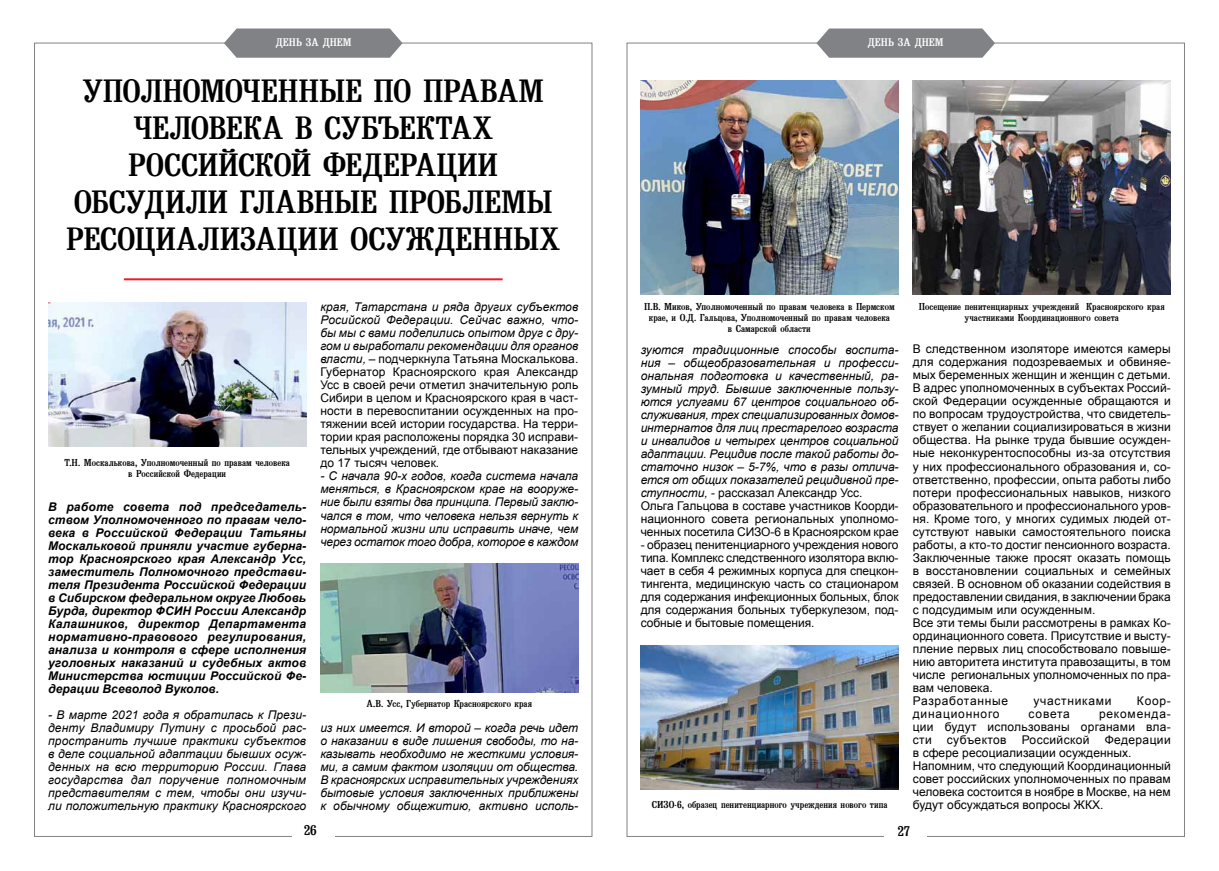
<style>
.page{position:relative;width:1219px;height:871px;background:#fff}
.page>*{position:absolute;margin:0;border:0;box-sizing:border-box;transform-origin:0 0}
.t1{font:32px/37px "Bruskovaya Plain";letter-spacing:-.005em;color:#000;text-align:center}
.t2{font:14px "Bruskovaya Plain";color:#000}
.t3{font:12px/13px "Arial";letter-spacing:.005em;color:#000;text-align:justify}
.t4{font:italic 12px/13px "Arial";letter-spacing:-.005em;color:#000;text-align:justify}
.t5{font:italic 700 12px/13px "Arial";letter-spacing:.005em;color:#000;text-align:justify}
.t6{font:12px "Arial";letter-spacing:.035em;color:#000}
.t7{font:12px "Arial";letter-spacing:.065em;color:#000}
.t8{font:12px "Arial";letter-spacing:.06em;color:#000}
.t9{font:11px "Bruskovaya Plain";letter-spacing:.06em;color:#fff}
.t10{font:10px/11px "Bruskovaya Plain";letter-spacing:.005em;color:#000;text-align:center}
.s1{font-style:italic}
.s2{font-style:normal}
</style>
<div class="page">
<svg style="left:224px;top:28px;width:179px;height:30px;background:#8c8e90"></svg>
<svg style="left:816px;top:28px;width:179px;height:30px;background:#8c8e90"></svg>
<hr style="left:124px;top:278px;width:379px;height:2px;background:#ed1d24">
<img style="left:320px;top:563px;width:258px;height:129px">
<img style="left:48px;top:302px;width:258px;height:144px">
<img style="left:641px;top:645px;width:258px;height:144px">
<img style="left:913px;top:81px;width:258px;height:213px">
<img style="left:641px;top:81px;width:258px;height:213px">
<p class="t9" style="left:276px;top:36px;width:77px">День за днем</p>
<p class="t9" style="left:868px;top:36px;width:77px">День за днем</p>
<h1 class="t1" style="left:66px;top:73px;width:489px">Уполномоченные по правам человека в субъектах<br>Российской Федерации обсудили главные проблемы ресоциализации осужденных</h1>
<p class="t10" style="left:64px;top:457px;width:227px">Т.Н. Москалькова, Уполномоченный по правам человека в Российской Федерации</p>
<p class="t5" style="left:48px;top:500px;width:260px">В работе совета под председатель&shy;ством Уполномоченного по правам чело&shy;века в Российской Федерации Татьяны Москальковой приняли участие губерна&shy;тор Красноярского края Александр Усс, заместитель Полномочного представи&shy;теля Президента Российской Федерации в Сибирском федеральном округе Любовь Бурда, директор ФСИН России Александр Калашников, директор Департамента нормативно-правового регулирования, анализа и контроля в сфере исполнения уголовных наказаний и судебных актов Министерства юстиции Российской Фе&shy;дерации Всеволод Вуколов.</p>
<p class="t4" style="left:48px;top:708px;width:259px">- В марте 2021 года я обратилась к Прези&shy;денту Владимиру Путину с просьбой рас&shy;пространить лучшие практики субъектов в деле социальной адаптации бывших осуж&shy;денных на всю территорию России. Глава государства дал поручение полномочным представителям с тем, чтобы они изучи&shy;ли положительную практику Красноярского</p>
<p class="t3" style="left:320px;top:301px;width:259px"><span class="s1">края, Татарстана и ряда других субъектов Росийской Федерации. Сейчас важно, что&shy;бы мы с вами поделились опытом друг с дру&shy;гом и выработали рекомендации для органов власти,</span> – подчеркнула Татьяна Москалькова.<br>Губернатор Красноярского края Александр Усс в своей речи отметил значительную роль Сибири в целом и Красноярского края в част&shy;ности в перевоспитании осужденных на про&shy;тяжении всей истории государства. На терри&shy;тории края расположены порядка 30 исправи&shy;тельных учреждений, где отбывают наказание до 17 тысяч человек.</p>
<p class="t4" style="left:320px;top:470px;width:259px">- С начала 90-х годов, когда система начала меняться, в Красноярском крае на вооруже&shy;ние были взяты два принципа. Первый заклю&shy;чался в том, что человека нельзя вернуть к нормальной жизни или исправить иначе, чем через остаток того добра, которое в каждом</p>
<p class="t10" style="left:366px;top:697px;width:167px">А.В. Усс, Губернатор Красноярского края</p>
<p class="t4" style="left:320px;top:721px;width:259px">из них имеется. И второй – когда речь идет о наказании в виде лишения свободы, то на&shy;казывать необходимо не жесткими условия&shy;ми, а самим фактом изоляции от общества.<br>В красноярских исправительных учреждениях бытовые условия заключенных приближены к обычному общежитию, активно исполь-</p>
<p class="t10" style="left:644px;top:301px;width:252px">П.В. Миков, Уполномоченный по правам человека в Пермском крае, и О.Д. Гальцова, Уполномоченный по правам человека<br>в Самарской области</p>
<p class="t10" style="left:919px;top:301px;width:247px">Посещение пенитенциарных учреждений Красноярского края участниками Координационного совета</p>
<p class="t4" style="left:641px;top:343px;width:259px;text-align:left">зуются традиционные способы воспита&shy;ния – общеобразовательная и професси&shy;ональная подготовка и качественный, ра&shy;зумный труд. Бывшие заключенные пользу&shy;ются услугами 67 центров социального об&shy;служивания, трех специализированных домов&shy;интернатов для лиц престарелого возраста и инвалидов и четырех центров социальной адаптации. Рецидив после такой работы до&shy;статочно низок – 5-7%, что в разы отлича&shy;ется от общих показателей рецидивной пре&shy;ступности, <span class="s2">- рассказал Александр Усс.<br>Ольга Гальцова в составе участников Коорди&shy;национного совета региональных уполномо&shy;ченных посетила СИЗО-6 в Красноярском крае</span></p>
<p class="t3" style="left:641px;top:538px;width:259px">- образец пенитенциарного учреждения нового типа. Комплекс следственного изолятора вклю&shy;чает в себя 4 режимных корпуса для спецкон&shy;тингента, медицинскую часть со стационаром для содержания инфекционных больных, блок для содержания больных туберкулезом, под&shy;собные и бытовые помещения.</p>
<p class="t10" style="left:652px;top:799px;width:237px">СИЗО-6, образец пенитенциарного учреждения нового типа</p>
<p class="t3" style="left:913px;top:343px;width:259px;text-align:left">В следственном изоляторе имеются камеры для содержания подозреваемых и обвиняе&shy;мых беременных женщин и женщин с детьми.<br>В адрес уполномоченных в субъектах Россий&shy;ской Федерации осужденные обращаются и по вопросам трудоустройства, что свидетель&shy;ствует о желании социализироваться в жизни общества. На рынке труда бывшие осужден&shy;ные неконкурентоспособны из-за отсутствия у них профессионального образования и, со&shy;ответственно, профессии, опыта работы либо потери профессиональных навыков, низкого образовательного и профессионального уров&shy;ня. Кроме того, у многих судимых людей от&shy;сутствуют навыки самостоятельного поиска работы, а кто-то достиг пенсионного возраста.<br>Заключенные также просят оказать помощь в восстановлении социальных и семейных связей. В основном об оказании содействия в предоставлении свидания, в заключении брака с подсудимым или осужденным.<br>Все эти темы были рассмотрены в рамках Ко&shy;ординационного совета. Присутствие и высту&shy;пление первых лиц способствовало повыше&shy;нию авторитета института правозащиты, в том числе региональных уполномоченных по пра&shy;вам человека.<br>Разработанные</p>
<p class="t8" style="left:1034px;top:692px;width:79px">участниками</p>
<p class="t3" style="left:1137px;top:693px;width:35px">Коор-</p>
<p class="t7" style="left:913px;top:705px;width:88px">динационного</p>
<p class="t3" style="left:1029px;top:706px;width:43px">совета</p>
<p class="t3" style="left:913px;top:706px;width:259px;text-indent:186px">рекоменда&shy;ции будут использованы органами вла&shy;сти</p>
<p class="t6" style="left:947px;top:731px;width:61px">субъектов</p>
<p class="t6" style="left:1022px;top:731px;width:69px">Российской</p>
<p class="t3" style="left:913px;top:732px;width:259px;text-align:left;text-indent:192px">Федерации в сфере ресоциализации осужденных.<br>Напомним, что следующий Координационный совет российских уполномоченных по правам человека состоится в ноябре в Москве, на нем будут обсуждаться вопросы ЖКХ.</p>
<p class="t2" style="left:304px;top:822px;width:15px">26</p>
<p class="t2" style="left:897px;top:823px;width:14px">27</p>
</div>
